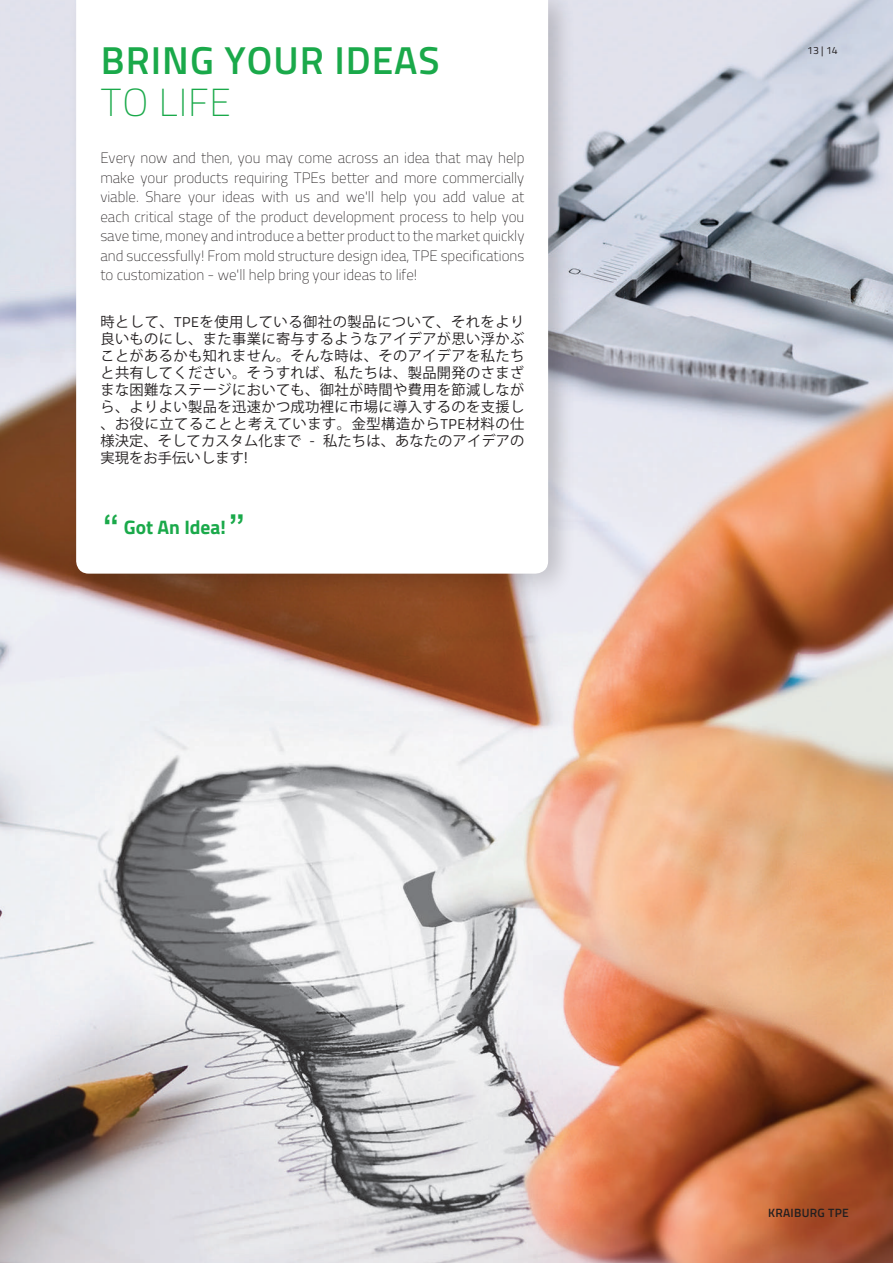
<style>
.page{position:relative;width:893px;height:1263px;background:#fff}
.page>*{position:absolute;margin:0;border:0;box-sizing:border-box;transform-origin:0 0}
.t1{font:600 39px "Titillium Web";letter-spacing:.025em;color:#1aa94a}
.t2{font:100 39px "Titillium Web";letter-spacing:.025em;color:#1aa94a}
.t3{font:700 19.5px "Titillium Web";color:#1aa94a}
.t4{font:100 15px/19.5px "Titillium Web";color:#231f20;text-align:justify}
.t5{font:14.25px/17.1px "Koz Go Pr 6 N";letter-spacing:.01em;color:#231f20;text-align:justify}
.t6{font:600 12px "Titillium Web";letter-spacing:.025em;color:#231f20}
.t7{font:10.5px "Titillium Web";color:#231f20}
.s1{font-family:"Titillium Web"}
.s2{font-family:"Arial";font-size:31.5px}
</style>
<div class="page">
<img style="left:0;top:0;width:893px;height:1263px">
<img style="left:63px;top:0;width:519px;height:612px">
<svg style="left:76px;top:0;width:472px;height:574px"></svg>
<h1 class="t1" style="left:101px;top:31px;width:340px">BRING YOUR IDEAS</h1>
<h1 class="t2" style="left:101px;top:75px;width:132px">TO LIFE</h1>
<p class="t4" style="left:100px;top:147px;width:426px">Every now and then, you may come across an idea that may help make your products requiring TPEs better and more commercially viable. Share your ideas with us and we'll help you add value at each critical stage of the product development process to help you save time, money and introduce a better product to the market quickly and successfully! From mold structure design idea, TPE specifications to customization - we'll help bring your ideas to life!</p>
<p class="t5" style="left:100px;top:313px;width:426px">時として、<span class="s1">TPE</span>を使用している御社の製品について、それをより良いものにし、また事業に寄与するようなアイデアが思い浮かぶことがあるかも知れません。そんな時は、そのアイデアを私たちと共有してください。そうすれば、私たちは、製品開発のさまざまな困難なステージにおいても、御社が時間や費用を節減しながら、よりよい製品を迅速かつ成功裡に市場に導入するのを支援し、お役に立てることと考えています。金型構造から<span class="s1">TPE</span>材料の仕様決定、そしてカスタム化まで - 私たちは、あなたのアイデアの実現をお手伝いします!</p>
<h2 class="t3" style="left:103px;top:512px;width:143px"><span class="s2">“</span> Got An Idea! <span class="s2">”</span></h2>
<p class="t7" style="left:807px;top:43px;width:32px">13 | 14</p>
<p class="t6" style="left:768px;top:1203px;width:82px">KRAIBURG TPE</p>
</div>
